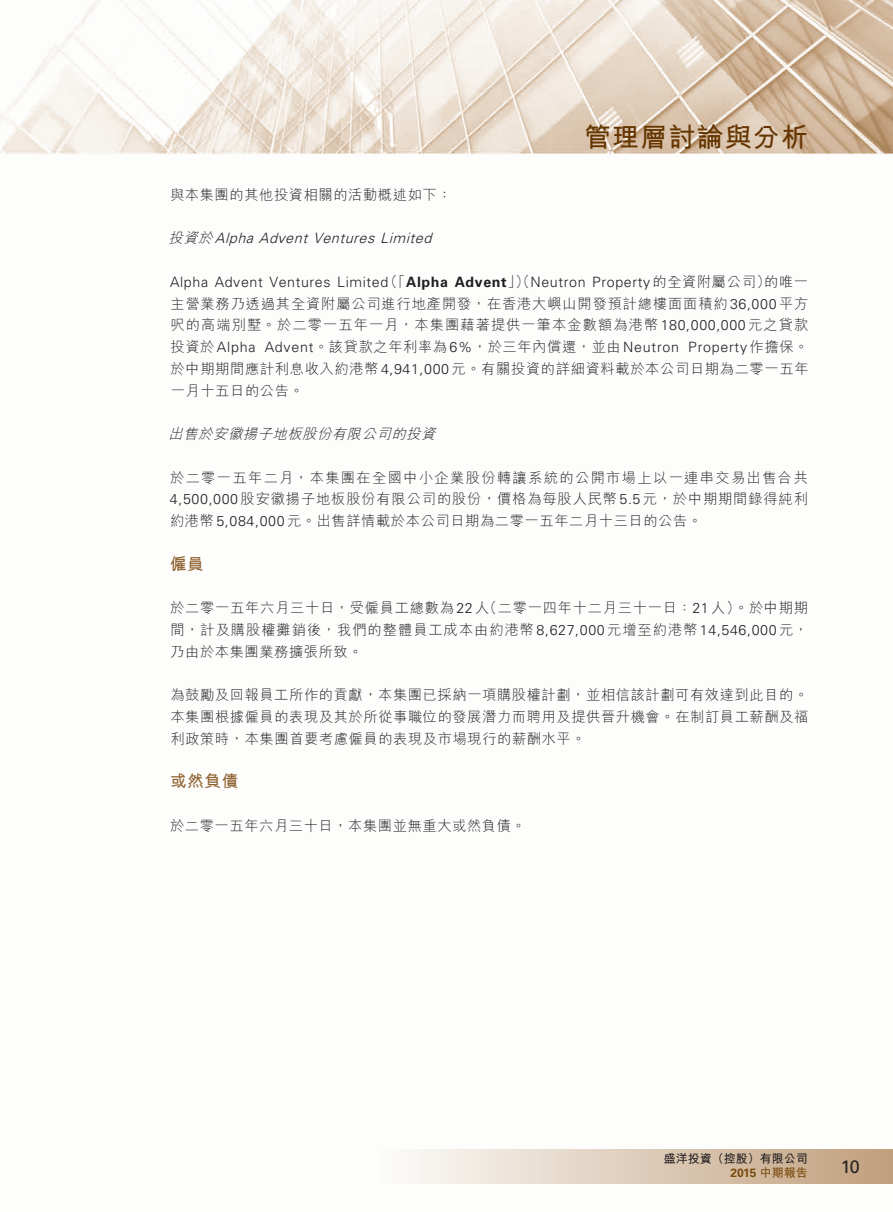
<style>
.page{position:relative;width:893px;height:1212px;background:#fff}
.page>*{position:absolute;margin:0;border:0;box-sizing:border-box;transform-origin:0 0}
.t1{font:700 27px "M Hei HK";letter-spacing:.04em;color:#653500}
.t2{font:18px "Univers";color:#231f20}
.t3{font:700 16.5px "M Hei HK";letter-spacing:.04em;color:#906332}
.t4{font:300 14.25px/21.8px "M Hei HK";letter-spacing:.045em;color:#231f20;text-align:justify}
.t5{font:300 14.25px "Univers";letter-spacing:.04em;color:#231f20}
.t6{font:italic 300 14.25px "Univers";color:#231f20}
.t7{font:italic 300 14.25px "M Hei HK";color:#231f20}
.t8{font:700 14.25px "Univers";letter-spacing:.04em;color:#231f20}
.t9{font:700 12px "M Hei HK";color:#231f20}
.t10{font:700 12px "Univers";color:#7b4c0f}
.s1{font-family:"M Hei HK";font-weight:300}
.s2{font-weight:700}
.s3{font-family:"M Hei HK"}
.s4{font-family:"Univers"}
</style>
<div class="page">
<img style="left:0;top:0;width:893px;height:154px">
<div style="left:381px;top:1149px;width:512px;height:35px;background:linear-gradient(to right,#fcfcfa,#c09f7c)"></div>
<p class="t4" style="left:170px;top:183px;width:283px">與本集團的其他投資相關的活動概述如下：</p>
<p class="t6" style="left:215px;top:230px;width:222px">Alpha Advent Ventures Limited</p>
<p class="t7" style="left:169px;top:228px;width:51px">投資於</p>
<h1 class="t1" style="left:584px;top:118px;width:225px">管理層討論與分析</h1>
<p class="t8" style="left:384px;top:273px;width:66px"><span class="s1">（「</span>Alpha</p>
<p class="t5" style="left:455px;top:273px;width:132px"><span class="s2">Advent</span><span class="s3">」）（</span>Neutron</p>
<p class="t5" style="left:592px;top:273px;width:180px">Property <span class="s3">的全資附屬公司）</span></p>
<p class="t4" style="left:764px;top:270px;width:45px">的唯一</p>
<p class="t5" style="left:170px;top:273px;width:40px">Alpha</p>
<p class="t4" style="left:170px;top:292px;width:640px">主營業務乃透過其全資附屬公司進行地產開發，在香港大嶼山開發預計總樓面面積約<span class="s4">36,000</span> 平方呎的高端別墅。於二零一五年一月，本集團藉著提供一筆本金數額為港幣<span class="s4">180,000,000</span> 元之貸款</p>
<p class="t5" style="left:688px;top:338px;width:122px">Property <span class="s3">作擔保。</span></p>
<p class="t5" style="left:215px;top:273px;width:50px">Advent</p>
<p class="t5" style="left:269px;top:273px;width:63px">Ventures</p>
<p class="t5" style="left:337px;top:273px;width:53px">Limited</p>
<p class="t4" style="left:265px;top:335px;width:416px"><span class="s4">Advent</span>。該貸款之年利率為<span class="s4">6%</span>，於三年內償還，並由<span class="s4">Neutron</span></p>
<p class="t5" style="left:171px;top:338px;width:86px"><span class="s3">投資於</span>Alpha</p>
<p class="t4" style="left:171px;top:357px;width:639px">於中期期間應計利息收入約港幣<span class="s4">4,941,000</span> 元。有關投資的詳細資料載於本公司日期為二零一五年一月十五日的公告。</p>
<p class="t7" style="left:169px;top:424px;width:273px">出售於安徽揚子地板股份有限公司的投資</p>
<p class="t4" style="left:170px;top:466px;width:640px">於二零一五年二月，本集團在全國中小企業股份轉讓系統的公開市場上以一連串交易出售合共<span class="s4">4,500,000</span>股安徽揚子地板股份有限公司的股份，價格為每股人民幣<span class="s4">5.5</span>元，於中期期間錄得純利約港幣<span class="s4">5,084,000</span> 元。出售詳情載於本公司日期為二零一五年二月十三日的公告。</p>
<p class="t3" style="left:170px;top:552px;width:35px">僱員</p>
<p class="t4" style="left:170px;top:596px;width:640px">於二零一五年六月三十日，受僱員工總數為<span class="s4">22</span> （人二零一四年十二月三十一日：<span class="s4">21</span>人）。於中期期間，計及購股權攤銷後，我們的整體員工成本由約港幣<span class="s4">8,627,000</span> 元增至約港幣 <span class="s4">14,546,000</span> 元，乃由於本集團業務擴張所致。</p>
<p class="t4" style="left:170px;top:683px;width:639px">為鼓勵及回報員工所作的貢獻，本集團已採納一項購股權計劃，並相信該計劃可有效達到此目的。本集團根據僱員的表現及其於所從事職位的發展潛力而聘用及提供晉升機會。在制訂員工薪酬及福利政策時，本集團首要考慮僱員的表現及市場現行的薪酬水平。</p>
<p class="t3" style="left:170px;top:769px;width:70px">或然負債</p>
<p class="t4" style="left:170px;top:814px;width:357px">於二零一五年六月三十日，本集團並無重大或然負債。</p>
<p class="t9" style="left:664px;top:1150px;width:145px">盛洋投資（控股）有限公司</p>
<p class="t10" style="left:731px;top:1166px;width:79px">2015 <span class="s3">中期報告</span></p>
<p class="t2" style="left:841px;top:1156px;width:21px">10</p>
</div>
